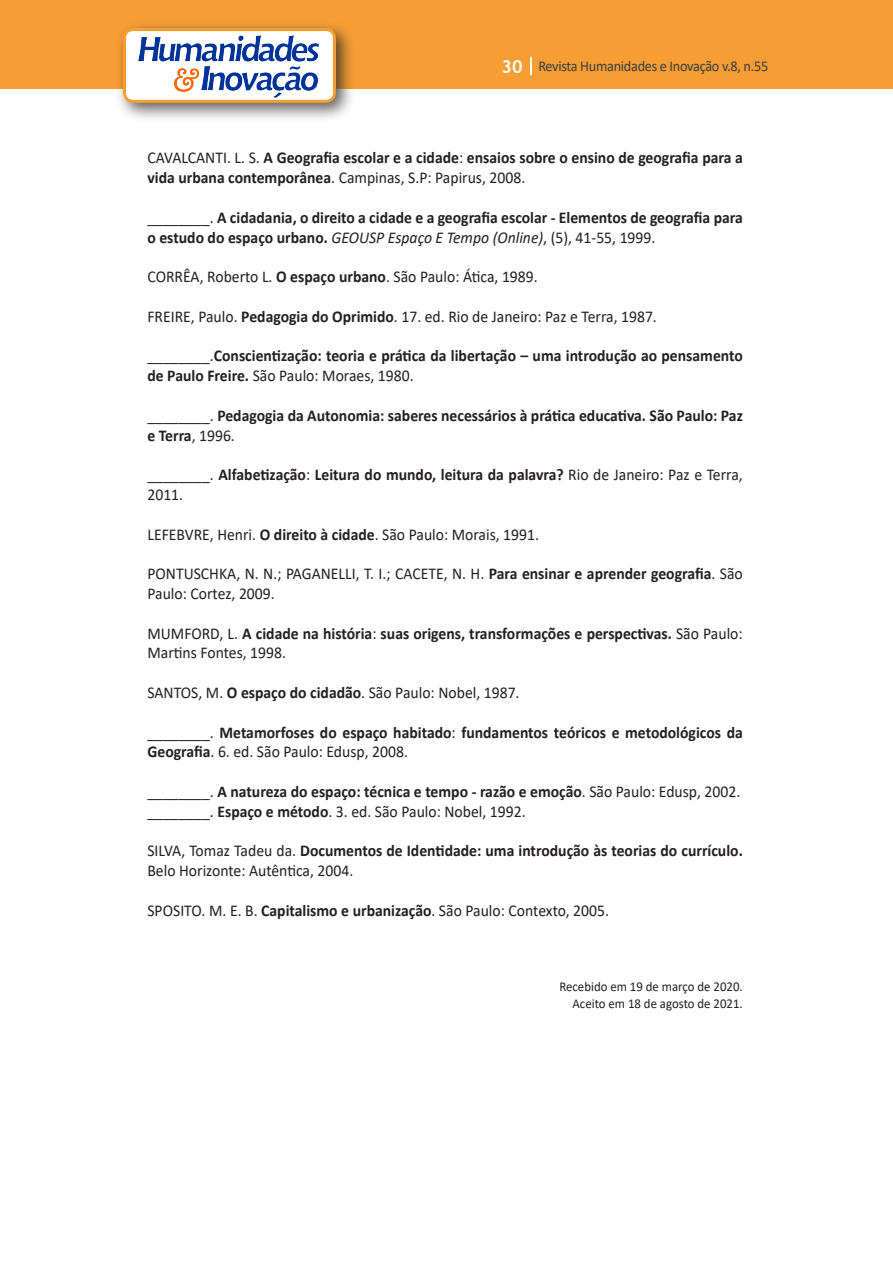
<style>
.page{position:relative;width:893px;height:1263px;background:#fff}
.page>*{position:absolute;margin:0;border:0;box-sizing:border-box;transform-origin:0 0}
.Texto{font:700 16.5px/19.8px "Calibri";color:#231f20;scale:.95 1}
.Texto-2{font:16.5px/19.8px "Calibri";color:#231f20;scale:.95 1}
.t1{font:15px "Calibri";letter-spacing:-.02em;color:#3e3e3f;scale:.95 1}
.Texto-3{font:13.5px "Calibri";color:#231f20;scale:.95 1}
.s1{font-family:"Trebuchet MS";font-weight:700;font-size:18px;color:#fff}
.s2{font-weight:400}
.s3{font-weight:400;font-style:italic}
.s4{font-weight:700}
</style>
<div class="page">
<div style="left:0;top:0;width:893px;height:88px;background:#f69e34"></div>
<svg style="left:530px;top:57px;width:2px;height:18px"></svg>
<div style="left:115px;top:20px;width:241px;height:103px;background:#231f20;opacity:.75"></div>
<div style="left:125px;top:30px;width:209px;height:71px;background:#fff;border-radius:9px"></div>
<img style="left:138px;top:35px;width:181px;height:62px">
<div style="left:123px;top:28px;width:213px;height:75px;border:3px solid #f69e34;border-radius:9px"></div>
<p class="t1" style="left:501px;top:56px;width:282px"><span class="s1">30</span> Revista Humanidades e Inovação v.8, n.55</p>
<p class="Texto" style="left:147px;top:148px;width:628px"><span class="s2">CAVALCANTI. L. S.</span> A Geografia escolar e a cidade<span class="s2">:</span> ensaios sobre o ensino de geografia para a vida urbana contemporânea<span class="s2">. Campinas, S.P: Papirus, 2008.</span></p>
<p class="Texto" style="left:147px;top:207px;width:628px"><span class="s2">________.</span> A cidadania, o direito a cidade e a geografia escolar - Elementos de geografia para o estudo do espaço urbano. <span class="s3">GEOUSP Espaço E Tempo (Online)</span><span class="s2">, (5), 41-55, 1999.</span></p>
<p class="Texto-2" style="left:147px;top:266px;width:412px">CORRÊA, Roberto L. <span class="s4">O espaço urbano</span>. São Paulo: Ática, 1989.</p>
<p class="Texto-2" style="left:147px;top:306px;width:538px">FREIRE, Paulo. <span class="s4">Pedagogia do Oprimido</span>. 17. ed. Rio de Janeiro: Paz e Terra, 1987.</p>
<p class="Texto" style="left:147px;top:346px;width:628px"><span class="s2">________.</span>Conscientização: teoria e prática da libertação – uma introdução ao pensamento de Paulo Freire. <span class="s2">São Paulo: Moraes, 1980.</span></p>
<p class="Texto" style="left:147px;top:405px;width:628px"><span class="s2">________.</span> Pedagogia da Autonomia: saberes necessários à prática educativa. São Paulo: Paz e Terra<span class="s2">, 1996.</span></p>
<p class="Texto" style="left:147px;top:465px;width:628px"><span class="s2">________.</span> Alfabetização<span class="s2">:</span> Leitura do mundo, leitura da palavra? <span class="s2">Rio de Janeiro: Paz e Terra,<br>2011.</span></p>
<p class="Texto-2" style="left:147px;top:524px;width:414px">LEFEBVRE, Henri. <span class="s4">O direito à cidade</span>. São Paulo: Morais, 1991.</p>
<p class="Texto-2" style="left:147px;top:563px;width:628px">PONTUSCHKA, N. N.; PAGANELLI, T. I.; CACETE, N. H. <span class="s4">Para ensinar e aprender geografia</span>. São<br>Paulo: Cortez, 2009.</p>
<p class="Texto" style="left:147px;top:623px;width:628px"><span class="s2">MUMFORD, L.</span> A cidade na história<span class="s2">:</span> suas origens, transformações e perspectivas. <span class="s2">São Paulo:<br>Martins Fontes, 1998.</span></p>
<p class="Texto-2" style="left:147px;top:682px;width:393px">SANTOS, M. <span class="s4">O espaço do cidadão</span>. São Paulo: Nobel, 1987.</p>
<p class="Texto" style="left:147px;top:722px;width:628px"><span class="s2">________.</span> Metamorfoses do espaço habitado<span class="s2">:</span> fundamentos teóricos e metodológicos da<br>Geografia<span class="s2">. 6. ed. São Paulo: Edusp, 2008.</span></p>
<p class="Texto" style="left:147px;top:781px;width:626px"><span class="s2">________.</span> A natureza do espaço: técnica e tempo - razão e emoção<span class="s2">. São Paulo: Edusp, 2002.</span></p>
<p class="Texto-2" style="left:147px;top:801px;width:400px">________. <span class="s4">Espaço e método</span>. 3. ed. São Paulo: Nobel, 1992.</p>
<p class="Texto" style="left:147px;top:841px;width:628px"><span class="s2">SILVA, Tomaz Tadeu da.</span> Documentos de Identidade: uma introdução às teorias do currículo.<br><span class="s2">Belo Horizonte: Autêntica, 2004.</span></p>
<p class="Texto-2" style="left:147px;top:900px;width:487px">SPOSITO. M. E. B. <span class="s4">Capitalismo e urbanização</span>. São Paulo: Contexto, 2005.</p>
<p class="Texto-3" style="left:559px;top:977px;width:195px">Recebido em 19 de março de 2020.</p>
<p class="Texto-3" style="left:572px;top:994px;width:181px">Aceito em 18 de agosto de 2021.</p>
</div>
